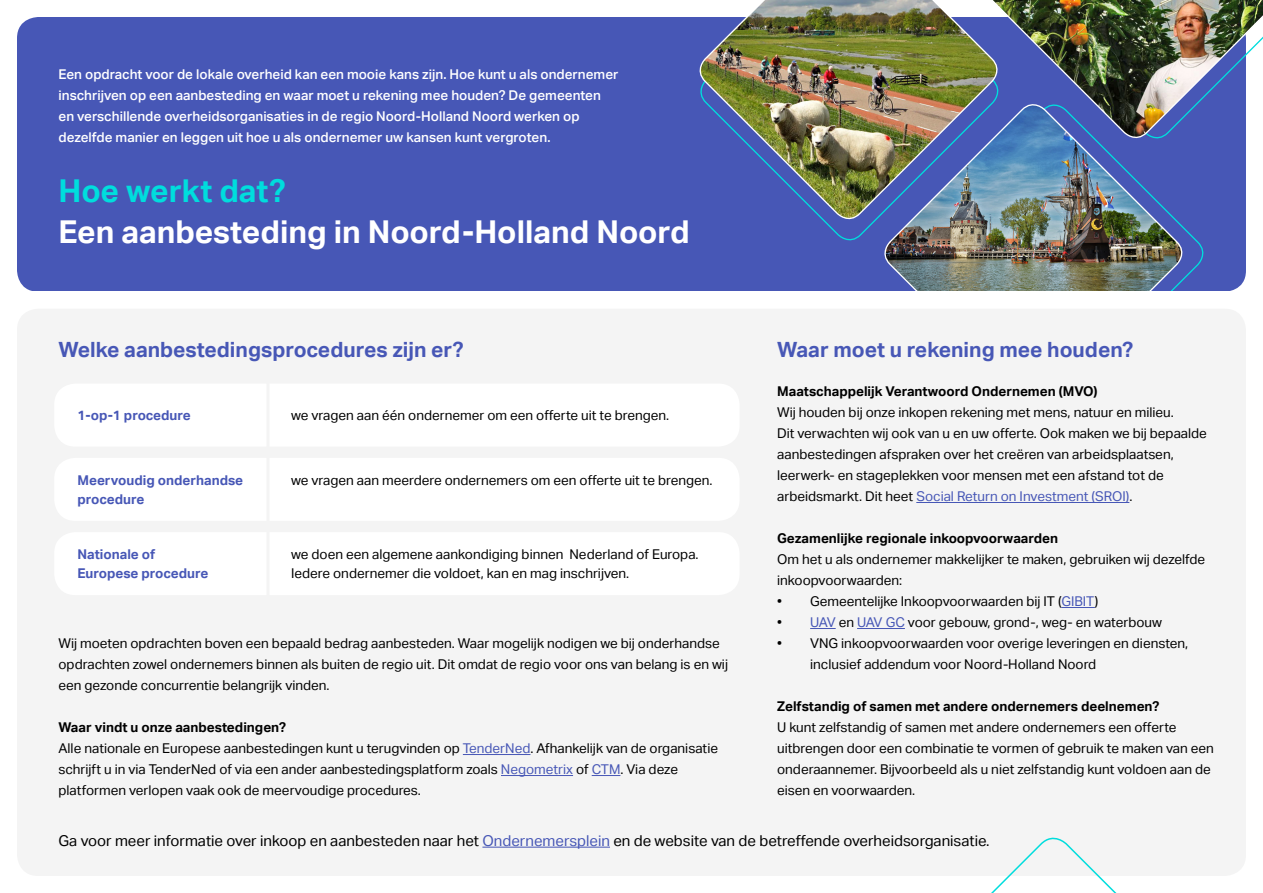
<style>
.page{position:relative;width:1263px;height:893px;background:#fff}
.page>*{position:absolute;margin:0;border:0;box-sizing:border-box;transform-origin:0 0}
.t1{font:700 31.5px "Aktiv Grotesk";color:#fff}
.t2{font:700 31.5px "Aktiv Grotesk";color:#0dd}
.t3{font:700 21px "Aktiv Grotesk";color:#4757b6}
.t4{font:15px "Aktiv Grotesk";color:#000}
.t5{font:13.5px/21px "Aktiv Grotesk";color:#000}
.t6{font:500 13.5px/21px "Aktiv Grotesk";color:#fff}
.t7{font:700 13.5px "Aktiv Grotesk";color:#000}
.t8{font:700 13.5px "Aktiv Grotesk";color:#4757b6}
.s1{color:#4757b6}
</style>
<div class="page">
<div style="left:17px;top:17px;width:1229px;height:275px;background:#4757b6;border-radius:21px"></div>
<img style="left:879px;top:144px;width:309px;height:148px">
<img style="left:699px;top:0;width:304px;height:225px">
<div style="left:17px;top:309px;width:1229px;height:567px;background:#f4f4f4;border-radius:21px"></div>
<img style="left:981px;top:0;width:282px;height:144px">
<svg style="left:991px;top:837px;width:126px;height:56px"></svg>
<hr style="left:463px;top:754px;width:67px;height:1px;background:#4757b6">
<hr style="left:501px;top:775px;width:72px;height:1px;background:#4757b6">
<svg style="left:592px;top:775px;width:28px;height:1px"></svg>
<hr style="left:482px;top:847px;width:128px;height:1px;background:#4757b6">
<div style="left:54px;top:384px;width:685px;height:63px;background:#fff;border-radius:21px"></div>
<div style="left:54px;top:458px;width:685px;height:63px;background:#fff;border-radius:21px"></div>
<div style="left:54px;top:532px;width:685px;height:63px;background:#fff;border-radius:21px"></div>
<hr style="left:266px;top:379px;width:3px;height:224px;background:#f4f4f4">
<hr style="left:916px;top:502px;width:213px;height:1px;background:#4757b6">
<hr style="left:1061px;top:607px;width:34px;height:1px;background:#4757b6">
<svg style="left:810px;top:628px;width:26px;height:1px"></svg>
<hr style="left:857px;top:628px;width:48px;height:1px;background:#4757b6">
<p class="t6" style="left:59px;top:64px;width:561px">Een opdracht voor de lokale overheid kan een mooie kans zijn. Hoe kunt u als ondernemer inschrijven op een aanbesteding en waar moet u rekening mee houden? De gemeenten en verschillende overheidsorganisaties in de regio Noord-Holland Noord werken op</p>
<p class="t6" style="left:59px;top:127px;width:493px">dezelfde manier en leggen uit hoe u als ondernemer uw kansen kunt vergroten.</p>
<p class="t2" style="left:59px;top:173px;width:228px">Hoe werkt dat?</p>
<p class="t1" style="left:59px;top:214px;width:632px">Een aanbesteding in Noord-Holland Noord</p>
<p class="t3" style="left:59px;top:338px;width:406px">Welke aanbestedingsprocedures zijn er?</p>
<p class="t3" style="left:777px;top:338px;width:357px">Waar moet u rekening mee houden?</p>
<p class="t7" style="left:777px;top:384px;width:322px">Maatschappelijk Verantwoord Ondernemen (MVO)</p>
<p class="t5" style="left:777px;top:402px;width:398px">Wij houden bij onze inkopen rekening met mens, natuur en milieu.</p>
<p class="t5" style="left:777px;top:423px;width:431px">Dit verwachten wij ook van u en uw offerte. Ook maken we bij bepaalde aanbestedingen afspraken over het creëren van arbeidsplaatsen, leerwerk- en stageplekken voor mensen met een afstand tot de arbeidsmarkt. Dit heet <span class="s1">Social Return on Investment (SROI)</span>.</p>
<p class="t7" style="left:777px;top:531px;width:283px">Gezamenlijke regionale inkoopvoorwaarden</p>
<p class="t5" style="left:777px;top:549px;width:430px">Om het u als ondernemer makkelijker te maken, gebruiken wij dezelfde inkoopvoorwaarden:</p>
<p class="t5" style="left:777px;top:591px;width:323px">• Gemeentelijke Inkoopvoorwaarden bij IT (<span class="s1">GIBIT</span>)</p>
<p class="t5" style="left:777px;top:612px;width:386px">• <span class="s1">UAV</span> en <span class="s1">UAV GC</span> voor gebouw, grond-, weg- en waterbouw</p>
<p class="t5" style="left:810px;top:633px;width:380px;text-indent:-33px">• VNG inkoopvoorwaarden voor overige leveringen en diensten, inclusief addendum voor Noord-Holland Noord</p>
<p class="t7" style="left:777px;top:699px;width:384px">Zelfstandig of samen met andere ondernemers deelnemen?</p>
<p class="t5" style="left:777px;top:717px;width:438px">U kunt zelfstandig of samen met andere ondernemers een offerte uitbrengen door een combinatie te vormen of gebruik te maken van een onderaannemer. Bijvoorbeeld als u niet zelfstandig kunt voldoen aan de eisen en voorwaarden.</p>
<p class="t8" style="left:77px;top:407px;width:115px">1-op-1 procedure</p>
<p class="t5" style="left:291px;top:405px;width:380px">we vragen aan één ondernemer om een offerte uit te brengen.</p>
<p class="t5" style="left:291px;top:469px;width:423px">we vragen aan meerdere ondernemers om een offerte uit te brengen.</p>
<p class="t8" style="left:77px;top:472px;width:167px">Meervoudig onderhandse</p>
<p class="t8" style="left:77px;top:491px;width:68px">procedure</p>
<p class="t8" style="left:77px;top:546px;width:79px">Nationale of</p>
<p class="t8" style="left:77px;top:565px;width:132px">Europese procedure</p>
<p class="t5" style="left:291px;top:545px;width:409px;line-height:19.2px">we doen een algemene aankondiging binnen Nederland of Europa.<br>Iedere ondernemer die voldoet, kan en mag inschrijven.</p>
<p class="t5" style="left:59px;top:633px;width:671px">Wij moeten opdrachten boven een bepaald bedrag aanbesteden. Waar mogelijk nodigen we bij onderhandse opdrachten zowel ondernemers binnen als buiten de regio uit. Dit omdat de regio voor ons van belang is en wij een gezonde concurrentie belangrijk vinden.</p>
<p class="t7" style="left:59px;top:720px;width:229px">Waar vindt u onze aanbestedingen?</p>
<p class="t5" style="left:59px;top:738px;width:661px">Alle nationale en Europese aanbestedingen kunt u terugvinden op <span class="s1">TenderNed</span>. Afhankelijk van de organisatie schrijft u in via TenderNed of via een ander aanbestedingsplatform zoals <span class="s1">Negometrix</span> of <span class="s1">CTM</span>. Via deze platformen verlopen vaak ook de meervoudige procedures.</p>
<p class="t4" style="left:59px;top:832px;width:933px">Ga voor meer informatie over inkoop en aanbesteden naar het <span class="s1">Ondernemersplein</span> en de website van de betreffende overheidsorganisatie.</p>
</div>
